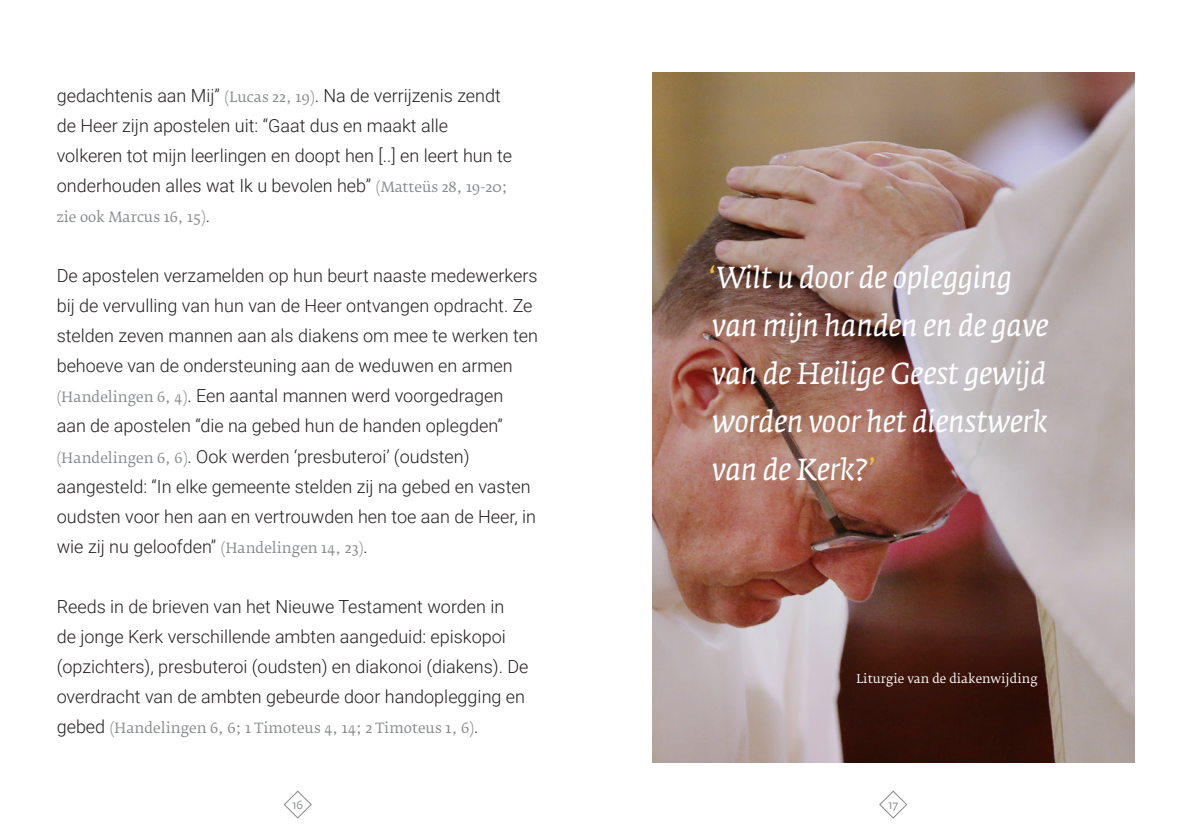
<style>
.page{position:relative;width:1191px;height:840px;background:#fff}
.page>*{position:absolute;margin:0;border:0;box-sizing:border-box;transform-origin:0 0}
.t1{font:italic 30px/48px "Fedra Serif A";color:#fff}
.t2{font:300 18px/30px "Roboto";color:#231f20}
.t3{font:14px "Fedra Serif B";color:#85888a}
.t4{font:12px "Fedra Serif B";color:#fff}
.t5{font:11.6px "Fedra Sans Pro";color:#85888a}
.s1{font-family:"Fedra Serif B";font-weight:400;font-size:14px;color:#85888a}
.s2{font-family:"Roboto";font-weight:300;font-size:18px;color:#231f20}
.s3{color:#f3be29}
</style>
<div class="page">
<svg style="left:283px;top:790px;width:29px;height:28px"></svg>
<svg style="left:879px;top:790px;width:28px;height:28px"></svg>
<img style="left:652px;top:72px;width:482px;height:690px">
<p class="t2" style="left:57px;top:80px;width:446px">gedachtenis aan Mij” <span class="s1">(Lucas 22, 19)</span>. Na de verrijzenis zendt</p>
<p class="t2" style="left:57px;top:110px;width:457px">de Heer zijn apostelen uit: “Gaat dus en maakt alle volkeren tot mijn leerlingen en doopt hen [..] en leert hun te onderhouden alles wat Ik u bevolen heb” <span class="s1">(Matteüs 28, 19-20;</span></p>
<p class="t3" style="left:57px;top:209px;width:155px">zie ook Marcus 16, 15)<span class="s2">.</span></p>
<p class="t2" style="left:57px;top:260px;width:483px">De apostelen verzamelden op hun beurt naaste medewerkers bij de vervulling van hun van de Heer ontvangen opdracht. Ze stelden zeven mannen aan als diakens om mee te werken ten behoeve van de ondersteuning aan de weduwen en armen <span class="s1">(Handelingen 6, 4)</span>. Een aantal mannen werd voorgedragen<br>aan de apostelen “die na gebed hun de handen oplegden” <span class="s1">(Handelingen 6, 6)</span>. Ook werden ‘presbuteroi’ (oudsten) aangesteld: “In elke gemeente stelden zij na gebed en vasten oudsten voor hen aan en vertrouwden hen toe aan de Heer, in wie zij nu geloofden” <span class="s1">(Handelingen 14, 23)</span>.</p>
<p class="t2" style="left:57px;top:590px;width:473px">Reeds in de brieven van het Nieuwe Testament worden in<br>de jonge Kerk verschillende ambten aangeduid: episkopoi (opzichters), presbuteroi (oudsten) en diakonoi (diakens). De overdracht van de ambten gebeurde door handoplegging en</p>
<p class="t3" style="left:57px;top:719px;width:423px"><span class="s2">gebed</span> (Handelingen 6, 6; 1 Timoteus 4, 14; 2 Timoteus 1, 6)<span class="s2">.</span></p>
<p class="t1" style="left:708px;top:253px;width:342px"><span class="s3">‘</span>Wilt u door de oplegging van mijn handen en de gave van de Heilige Geest gewijd worden voor het dienstwerk van de Kerk?<span class="s3">’</span></p>
<p class="t4" style="left:856px;top:671px;width:183px">Liturgie van de diakenwijding</p>
<p class="t5" style="left:292px;top:796px;width:12px">16</p>
<p class="t5" style="left:888px;top:796px;width:11px">17</p>
</div>
